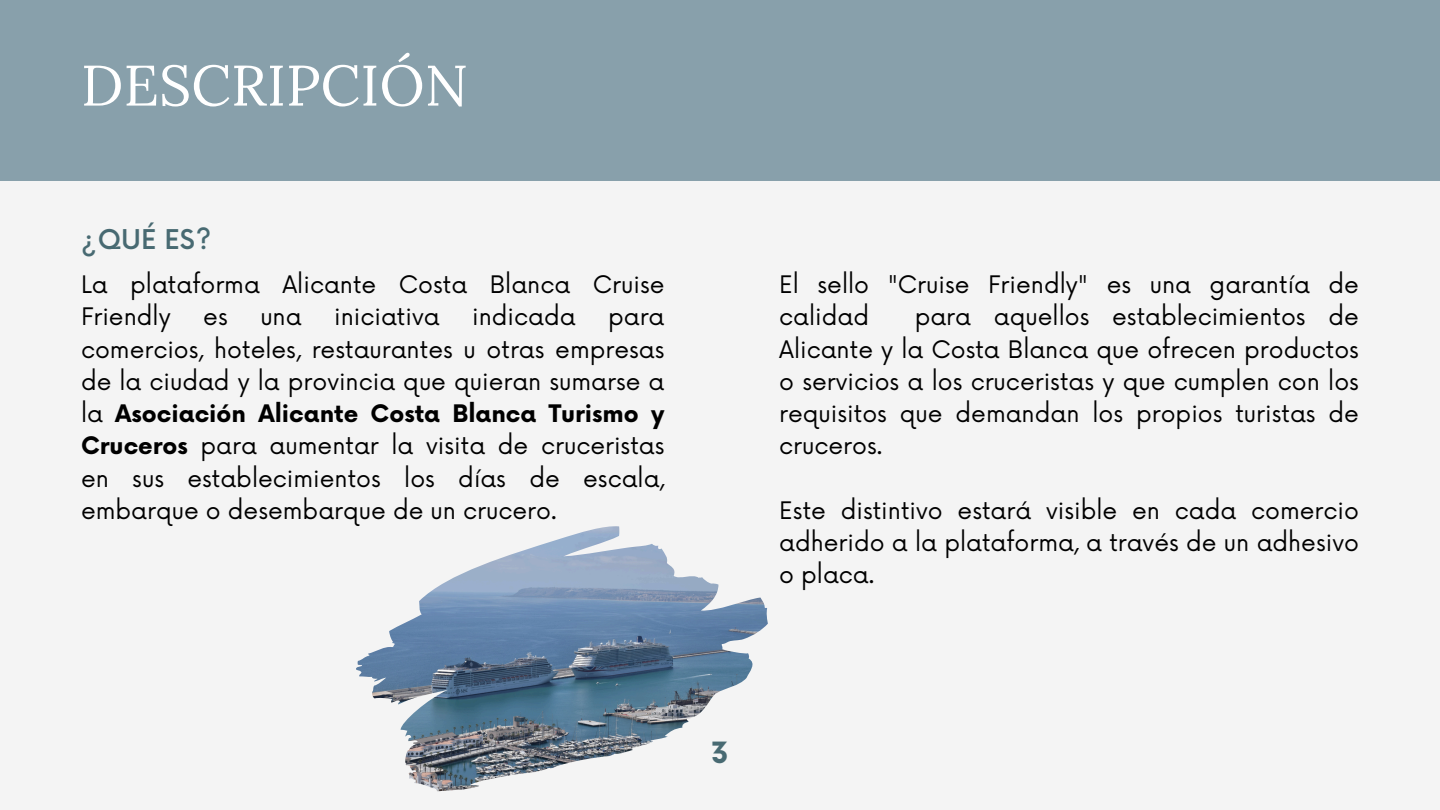
<style>
.page{position:relative;width:1440px;height:810px;background:#f4f4f4}
.page>*{position:absolute;margin:0;border:0;box-sizing:border-box;transform-origin:0 0}
.t1{font:57px "Lora";color:#fff}
.t2{font:700 28.5px "Now";color:#486a72}
.t3{font:500 26.5px "Now";color:#486a72}
.t4{font:23.5px/32.2px "Now";color:#000;text-align:justify}
.s1{font-weight:700}
</style>
<div class="page">
<div style="left:0;top:0;width:1440px;height:180px;background:#88a0ab"></div>
<img style="left:356px;top:526px;width:412px;height:265px">
<p class="t1" style="left:81px;top:48px;width:389px">DESCRIPCIÓN</p>
<p class="t3" style="left:81px;top:225px;width:132px">¿QUÉ ES?</p>
<h2 class="t4" style="left:81px;top:270px;width:585px">La plataforma Alicante Costa Blanca Cruise<br>Friendly</h2>
<h2 class="t4" style="left:203px;top:302px;width:26px">es</h2>
<h2 class="t4" style="left:260px;top:302px;width:43px">una</h2>
<h2 class="t4" style="left:334px;top:302px;width:107px">iniciativa</h2>
<h2 class="t4" style="left:472px;top:302px;width:105px">indicada</h2>
<h2 class="t4" style="left:81px;top:302px;width:585px;text-indent:527px">para comercios, hoteles, restaurantes u otras empresas de la ciudad y la provincia que quieran sumarse a la <span class="s1">Asociación Alicante Costa Blanca Turismo y Cruceros</span> para aumentar la visita de cruceristas en sus establecimientos los días de escala, embarque o desembarque de un crucero.</h2>
<p class="t4" style="left:779px;top:270px;width:581px">El sello "Cruise Friendly" es una garantía de calidad</p>
<p class="t4" style="left:779px;top:302px;width:581px;text-indent:135px">para aquellos establecimientos de Alicante y la Costa Blanca que ofrecen productos o servicios a los cruceristas y que cumplen con los requisitos que demandan los propios turistas de cruceros.</p>
<p class="t4" style="left:779px;top:495px;width:581px">Este distintivo estará visible en cada comercio adherido a la plataforma, a través de un adhesivo o placa.</p>
<p class="t2" style="left:711px;top:737px;width:19px">3</p>
</div>
